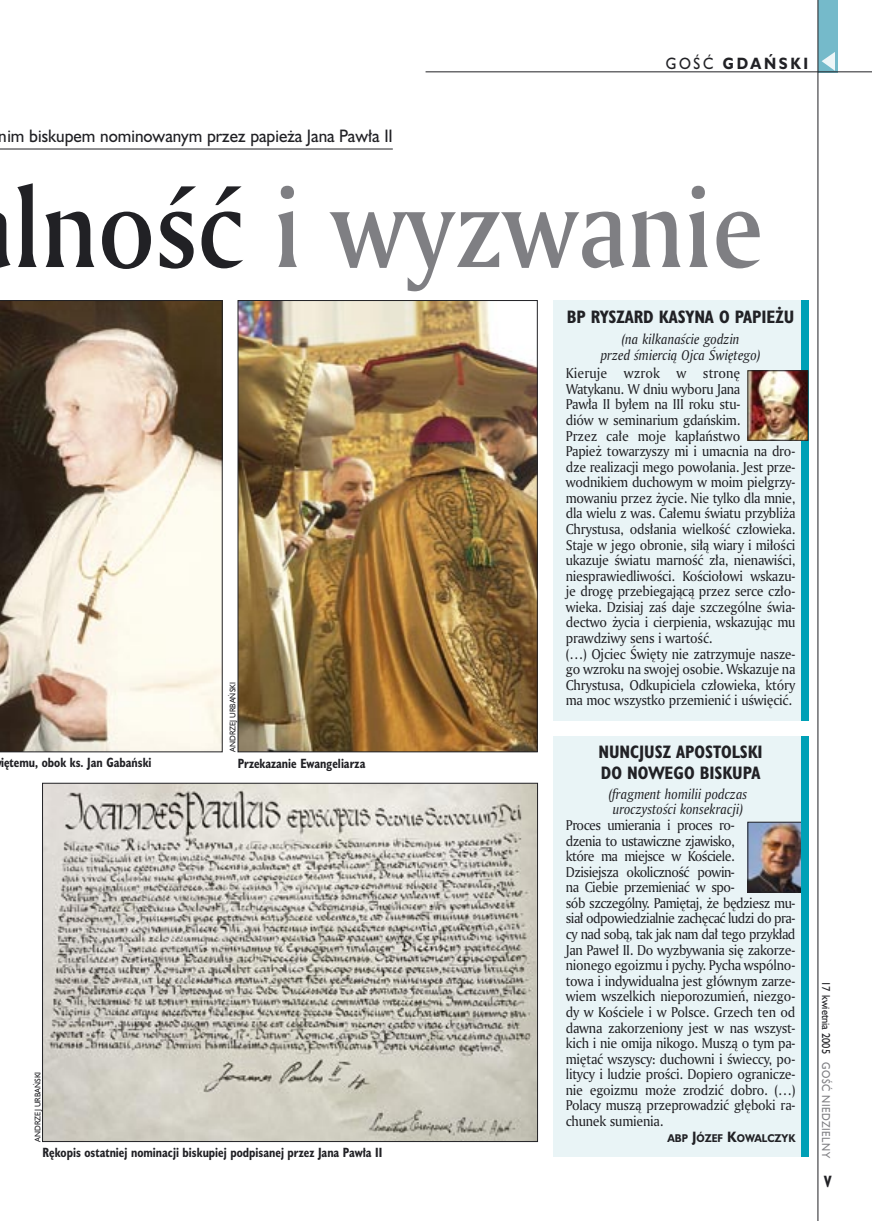
<style>
.page{position:relative;width:872px;height:1221px;background:#fff}
.page>*{position:absolute;margin:0;border:0;box-sizing:border-box;transform-origin:0 0}
.t1{font:108px "Amerigo Md PL";color:#7f7f83;scale:.9 1}
._04-2_tytul_ramki{font:700 16.5px/21px "Humanst 521 Cn PL";color:#212125}
.t2{font:16.5px "Humanst 521 PL";color:#212125;scale:.94 1}
._15b_temat_prawo{font:700 15px "Humanst 521 PL";letter-spacing:.2em;color:#212125;scale:.9 1}
._17_pagina_prawa{font:700 15px "Humanst 521 Cn PL";color:#212125;scale:.94 1}
._03-4_body_liturgii{font:13.8px/15.6px "Amerigo PL";letter-spacing:-.02em;color:#212125;scale:.94 1}
._01_body_tekst{font:italic 13.8px/15.6px "Amerigo PL";color:#212125;text-align:center;scale:.94 1}
._03-4_body_liturgii-2{font:italic 13.8px/15.6px "Amerigo PL";color:#212125;text-align:center;scale:.94 1}
._09_podpis_zdjecia_HuCnB{font:700 12.3px "Humanst 521 Cn PL";color:#212125;scale:.94 1}
._19a_data_prawa_GOSC{font:10.5px "Humanst 521 PL";letter-spacing:.05em;color:#7f7f83;scale:.9 1}
._19_data_prawa{font:10.5px "Humanst 521 PL";color:#212125;scale:.9 1}
._12a_autor_na_koncu_HuBd{font:700 10.35px "Humanst 521 PL";color:#212125;scale:.9 1}
._09a_autor_zdjecia_Hu_5_pt{font:7.5px "Humanst 521 PL";color:#212125;scale:.94 1}
.s1{font-weight:400}
.s2{color:#212125}
.s3{font-size:13.8px}
</style>
<div class="page">
<div style="left:818px;top:0;width:19px;height:72px;background:#75baca"></div>
<hr style="left:817px;top:0;width:1px;height:1220px;background:#212125">
<svg style="left:821px;top:52px;width:14px;height:19px"></svg>
<hr style="left:425px;top:72px;width:447px;height:1px;background:#212125">
<hr style="left:0;top:149px;width:393px;height:1px;background:#212125">
<svg style="left:0;top:300px;width:222px;height:452px"></svg>
<div style="left:553px;top:736px;width:255px;height:421px;background:#e9f4f6"></div>
<img style="left:749px;top:824px;width:52px;height:66px">
<div style="left:747px;top:822px;width:61px;height:70px;border:1px solid #212125"></div>
<div style="left:553px;top:300px;width:255px;height:421px;background:#e9f4f6"></div>
<div style="left:801px;top:300px;width:7px;height:421px;background:#00a0b6"></div>
<img style="left:749px;top:372px;width:57px;height:66px">
<div style="left:747px;top:370px;width:61px;height:70px;border:1px solid #212125"></div>
<img style="left:240px;top:302px;width:295px;height:448px">
<div style="left:238px;top:300px;width:299px;height:452px;border:1px solid #212125"></div>
<div style="left:801px;top:736px;width:7px;height:421px;background:#00a0b6"></div>
<img style="left:44px;top:785px;width:492px;height:354px">
<p class="_15b_temat_prawo" style="left:666px;top:53px;width:160px"><span class="s1">GOŚĆ</span> GDAŃSKI</p>
<p class="t2" style="left:-1px;top:124px;width:420px">nim biskupem nominowanym przez papieża Jana Pawła II</p>
<h1 class="t1" style="left:14px;top:156px;width:834px"><span class="s2">lność</span> i wyzwanie</h1>
<p class="_09a_autor_zdjecia_Hu_5_pt" style="left:228px;top:752px;width:76px;rotate:-90deg">ANDRZEJ URBAŃSKI</p>
<p class="_09_podpis_zdjecia_HuCnB" style="left:1px;top:754px;width:161px">iętemu, obok ks. Jan Gabański</p>
<p class="_09_podpis_zdjecia_HuCnB" style="left:238px;top:754px;width:137px">Przekazanie Ewangeliarza</p>
<p class="_09a_autor_zdjecia_Hu_5_pt" style="left:32px;top:1141px;width:76px;rotate:-90deg">ANDRZEJ URBAŃSKI</p>
<p class="_09_podpis_zdjecia_HuCnB" style="left:43px;top:1144px;width:363px">Rękopis ostatniej nominacji biskupiej podpisanej przez Jana Pawła II</p>
<p class="_04-2_tytul_ramki" style="left:567px;top:306px;width:229px">BP RYSZARD KASYNA O PAPIEŻU</p>
<p class="_03-4_body_liturgii-2" style="left:600px;top:331px;width:171px">(na kilkanaście godzin<br>przed śmiercią Ojca Świętego)</p>
<p class="_03-4_body_liturgii" style="left:566px;top:365px;width:246px">Kieruje wzrok w stronę Watykanu. W dniu wyboru Jana<br>Pawła II byłem na III roku stu-<br>diów w seminarium gdańskim.<br>Przez całe moje kapłaństwo<br>Papież towarzyszy mi i umacnia na dro&shy;dze realizacji mego powołania. Jest prze&shy;wodnikiem duchowym w moim pielgrzy&shy;mowaniu przez życie. Nie tylko dla mnie, dla wielu z was. Całemu światu przybliża Chrystusa, odsłania wielkość człowieka.<br>Staje w jego obronie, siłą wiary i miłości ukazuje światu marność zła, nienawiści, niesprawiedliwości. Kościołowi wskazu&shy;je drogę przebiegającą przez serce czło&shy;wieka. Dzisiaj zaś daje szczególne świa&shy;dectwo życia i cierpienia, wskazując mu prawdziwy sens i wartość.</p>
<p class="_03-4_body_liturgii" style="left:566px;top:645px;width:246px;text-align:justify">(…) Ojciec Święty nie zatrzymuje nasze&shy;go wzroku na swojej osobie. Wskazuje na Chrystusa, Odkupiciela człowieka, który ma moc wszystko przemienić i uświęcić.</p>
<p class="_04-2_tytul_ramki" style="left:598px;top:740px;width:166px">NUNCJUSZ APOSTOLSKI<br>DO NOWEGO BISKUPA</p>
<p class="_01_body_tekst" style="left:608px;top:785px;width:149px">(fragment homilii podczas uroczystości konsekracji)</p>
<p class="_03-4_body_liturgii" style="left:566px;top:816px;width:246px">Proces umierania i proces ro-<br>dzenia to ustawiczne zjawisko,<br>które ma miejsce w Kościele.<br>Dzisiejsza okoliczność powin-<br>na Ciebie przemieniać w spo-<br>sób szczególny. Pamiętaj, że będziesz mu&shy;siał odpowiedzialnie zachęcać ludzi do pra&shy;cy nad sobą, tak jak nam dał tego przykład Jan Paweł II. Do wyzbywania się zakorze&shy;nionego egoizmu i pychy. Pycha wspólno&shy;towa i indywidualna jest głównym zarze&shy;wiem wszelkich nieporozumień, niezgo&shy;dy w Kościele i w Polsce. Grzech ten od dawna zakorzeniony jest w nas wszyst&shy;kich i nie omija nikogo. Muszą o tym pa&shy;miętać wszyscy: duchowni i świeccy, po&shy;litycy i ludzie prości. Dopiero ogranicze&shy;nie egoizmu może zrodzić dobro. (…)<br>Polacy muszą przeprowadzić głęboki ra&shy;chunek sumienia.</p>
<p class="_12a_autor_na_koncu_HuBd" style="left:667px;top:1130px;width:144px">ABP <span class="s3">J</span>ÓZEF <span class="s3">K</span>OWALCZYK</p>
<p class="_19_data_prawa" style="left:833px;top:981px;width:82px;rotate:90deg">17 kwietnia 2005</p>
<p class="_19a_data_prawa_GOSC" style="left:833px;top:1062px;width:108px;rotate:90deg">GOŚĆ NIEDZIELNY</p>
<p class="_17_pagina_prawa" style="left:824px;top:1171px;width:9px">V</p>
</div>
